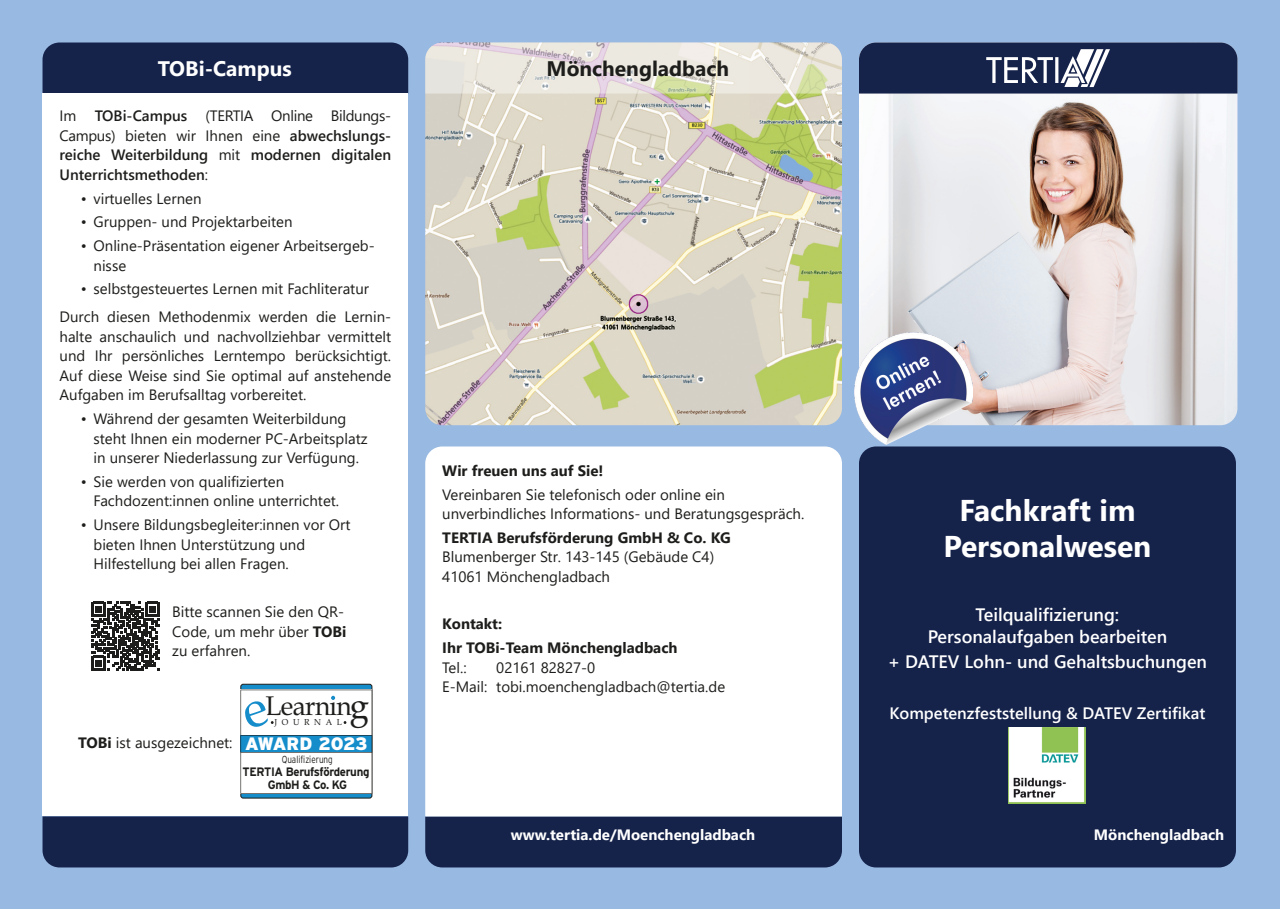
<style>
.page{position:relative;width:1280px;height:910px;background:#fff}
.page>*{position:absolute;margin:0;border:0;box-sizing:border-box;transform-origin:0 0}
.t1{font:36px "Book Antiqua";color:#1d1d1b}
.t2{font:700 30px/36px "Segoe UI";color:#fff;text-align:center}
.t3{font:27px "Book Antiqua";letter-spacing:-.02em;color:#1d1d1b}
.t4{font:700 21px "Segoe UI";color:#1d1d1b}
.t5{font:700 21px "Segoe UI";color:#fff}
.t6{font:600 18px/21.6px "Segoe UI";color:#fff;text-align:center}
.t7{font:600 16.5px "Segoe UI";color:#fff}
.t8{font:15px/19.5px "Segoe UI";color:#1d1d1b}
.t9{font:600 15px/19.5px "Segoe UI";color:#1d1d1b;text-align:justify}
.t10{font:700 15px/23.7px "Segoe UI";color:#1d1d1b}
.t11{font:700 15px "Segoe UI";color:#fff}
.t12{font:700 12.15px/12.8px "Interstate";letter-spacing:-.03em;color:#1d1d1b;text-align:center;scale:.94 1}
.t13{font:300 10.2px "Interstate";color:#1d1d1b;scale:.79 1}
.t14{font:8.7px "Book Antiqua";letter-spacing:.55em;color:#1d1d1b}
.s1{font-weight:400}
.s2{font-weight:700}
.s3{font-family:"Interstate";font-weight:900;font-size:18px;color:#fff}
</style>
<div class="page">
<div style="left:0;top:0;width:1280px;height:909px;background:#98b9e2"></div>
<img style="left:859px;top:94px;width:378px;height:331px">
<img style="left:425px;top:94px;width:417px;height:331px">
<svg style="left:425px;top:43px;width:417px;height:51px;background:#e6e3d9"></svg>
<div style="left:859px;top:446px;width:377px;height:421px;background:#15224a;border-radius:17px"></div>
<svg style="left:859px;top:43px;width:378px;height:51px;background:#2b375b"></svg>
<div style="left:43px;top:816px;width:365px;height:51px;background:#15224a"></div>
<div style="left:425px;top:816px;width:417px;height:51px;background:#15224a"></div>
<div style="left:43px;top:43px;width:365px;height:51px;background:#15224a"></div>
<div style="left:43px;top:94px;width:365px;height:722px;background:#fff"></div>
<svg style="left:91px;top:602px;width:69px;height:68px"></svg>
<div style="left:241px;top:684px;width:131px;height:114px;background:linear-gradient(to right,#168dcb,#168dcb);border-radius:2px"></div>
<div style="left:240px;top:684px;width:132px;height:114px;border:1px solid #1d1d1b;border-radius:2px"></div>
<img style="left:1008px;top:728px;width:78px;height:75px">
<div style="left:425px;top:446px;width:417px;height:370px;background:#fff"></div>
<img style="left:855px;top:333px;width:118px;height:111px">
<svg style="left:240px;top:690px;width:132px;height:104px"></svg>
<h3 class="t5" style="left:158px;top:48px;width:135px">TOBi-Campus</h3>
<p class="t9" style="left:60px;top:105px;width:333px"><span class="s1">Im</span> TOBi-Campus <span class="s1">(TERTIA Online Bildungs-Campus) bieten wir Ihnen eine</span> abwechslungs&shy;reiche Weiterbildung <span class="s1">mit</span> modernen digitalen Unterrichtsmethoden<span class="s1">:</span></p>
<p class="t8" style="left:81px;top:187px;width:122px">• virtuelles Lernen</p>
<p class="t8" style="left:81px;top:211px;width:213px">• Gruppen- und Projektarbeiten</p>
<p class="t8" style="left:94px;top:235px;width:283px;text-indent:-13px">• Online-Präsentation eigener Arbeitsergeb&shy;nisse</p>
<p class="t8" style="left:60px;top:274px;width:333px;line-height:28px;text-align:center">• selbstgesteuertes Lernen mit Fachliteratur<br>Durch diesen Methodenmix werden die Lernin-</p>
<p class="t8" style="left:60px;top:326px;width:333px;text-align:justify">halte anschaulich und nachvollziehbar vermittelt und Ihr persönliches Lerntempo berücksichtigt.<br>Auf diese Weise sind Sie optimal auf anstehende Aufgaben im Berufsalltag vorbereitet.</p>
<p class="t8" style="left:94px;top:408px;width:276px;text-indent:-13px">• Während der gesamten Weiterbildung steht Ihnen ein moderner PC-Arbeitsplatz in unserer Niederlassung zur Verfügung.</p>
<p class="t8" style="left:94px;top:471px;width:247px;text-indent:-13px">• Sie werden von qualifizierten<br>Fachdozent:innen online unterrichtet.</p>
<p class="t8" style="left:94px;top:514px;width:259px;text-indent:-13px">• Unsere Bildungsbegleiter:innen vor Ort bieten Ihnen Unterstützung und<br>Hilfestellung bei allen Fragen.</p>
<p class="t8" style="left:172px;top:601px;width:176px">Bitte scannen Sie den QR-<br>Code, um mehr über <span class="s2">TOBi </span>zu erfahren.</p>
<h3 class="t3" style="left:265px;top:687px;width:88px">Learnin</h3>
<p class="t14" style="left:275px;top:716px;width:69px">JOURNAL</p>
<h1 class="t1" style="left:349px;top:681px;width:21px">g</h1>
<p class="t8" style="left:78px;top:732px;width:291px"><span class="s2">TOBi</span> ist ausgezeichnet: <span class="s3">AWARD 2023</span></p>
<p class="t13" style="left:282px;top:754px;width:66px">Qualifizierung</p>
<p class="t12" style="left:243px;top:765px;width:136px">TERTIA Berufsförderung<br>GmbH &amp; Co. KG</p>
<h3 class="t4" style="left:547px;top:48px;width:184px">Mönchengladbach</h3>
<p class="t10" style="left:442px;top:458px;width:163px">Wir freuen uns auf Sie!</p>
<p class="t8" style="left:442px;top:483px;width:364px">Vereinbaren Sie telefonisch oder online ein unverbindliches Informations- und Beratungsgespräch.</p>
<p class="t10" style="left:442px;top:525px;width:290px">TERTIA Berufsförderung GmbH &amp; Co. KG</p>
<p class="t8" style="left:442px;top:546px;width:273px">Blumenberger Str. 143-145 (Gebäude C4)<br>41061 Mönchengladbach</p>
<p class="t10" style="left:442px;top:611px;width:237px">Kontakt:<br>Ihr TOBi-Team Mönchengladbach</p>
<p class="t8" style="left:442px;top:656px;width:26px">Tel.:</p>
<p class="t8" style="left:442px;top:656px;width:284px;text-indent:54px">02161 82827-0<br>E-Mail: tobi.moenchengladbach@tertia.de</p>
<p class="t11" style="left:511px;top:821px;width:246px">www.tertia.de/Moenchengladbach</p>
<h2 class="t2" style="left:943px;top:490px;width:209px">Fachkraft im<br>Personalwesen</h2>
<p class="t6" style="left:928px;top:603px;width:241px">Teilqualifizierung:<br>Personalaufgaben bearbeiten</p>
<p class="t6" style="left:888px;top:650px;width:321px">+ DATEV Lohn- und Gehaltsbuchungen</p>
<p class="t7" style="left:889px;top:697px;width:317px">Kompetenzfeststellung &amp; DATEV Zertifikat</p>
<p class="t11" style="left:1094px;top:821px;width:132px">Mönchengladbach</p>
</div>
